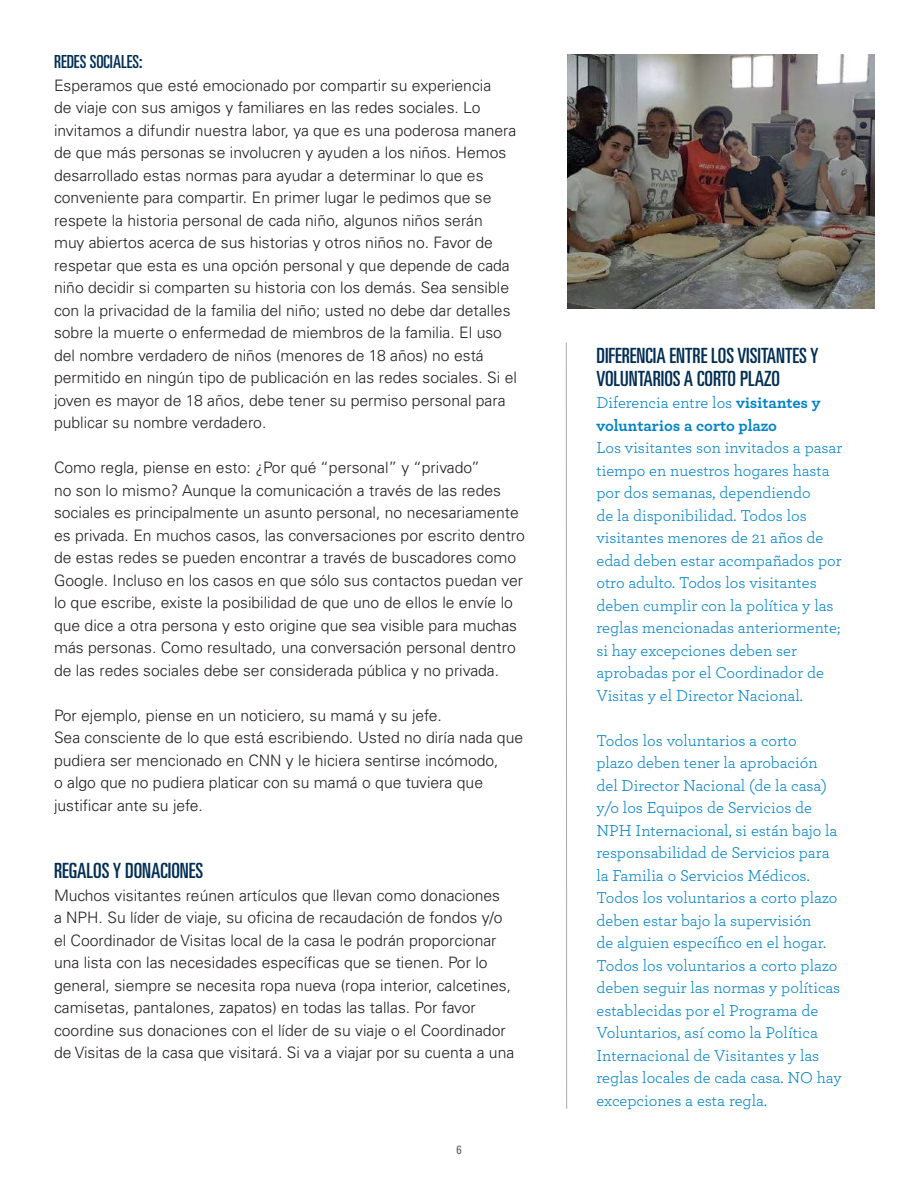
<style>
.page{position:relative;width:918px;height:1188px;background:#fff}
.page>*{position:absolute;margin:0;border:0;box-sizing:border-box;transform-origin:0 0}
.t1{font:ultra-condensed 21px/22.5px "Univers";color:#002e54}
.t2{font:ultra-condensed 18px "Univers";color:#002e54}
.t3{font:16.5px/22.5px "Archer";color:#0082c8}
.t4{font:700 16.5px/22.5px "Archer";color:#0082c8}
.t5{font:300 15.75px/22.5px "Univers";color:#231f20}
.t6{font:condensed 12px "Univers";color:#596261}
.s1{font-weight:400}
</style>
<div class="page">
<hr style="left:566px;top:342px;width:1px;height:767px;background:#a8a9ad">
<img style="left:567px;top:54px;width:307px;height:255px">
<p class="t2" style="left:54px;top:52px;width:90px">REDES SOCIALES:</p>
<p class="t5" style="left:54px;top:74px;width:465px">Esperamos que esté emocionado por compartir su experiencia<br>de viaje con sus amigos y familiares en las redes sociales. Lo invitamos a difundir nuestra labor, ya que es una poderosa manera de que más personas se involucren y ayuden a los niños. Hemos desarrollado estas normas para ayudar a determinar lo que es conveniente para compartir. En primer lugar le pedimos que se respete la historia personal de cada niño, algunos niños serán muy abiertos acerca de sus historias y otros niños no. Favor de respetar que esta es una opción personal y que depende de cada niño decidir si comparten su historia con los demás. Sea sensible con la privacidad de la familia del niño; usted no debe dar detalles sobre la muerte o enfermedad de miembros de la familia. El uso del nombre verdadero de niños (menores de 18 años) no está permitido en ningún tipo de publicación en las redes sociales. Si el joven es mayor de 18 años, debe tener su permiso personal para publicar su nombre verdadero.</p>
<p class="t5" style="left:54px;top:457px;width:472px">Como regla, piense en esto: ¿Por qué “personal” y “privado”<br>no son lo mismo? Aunque la comunicación a través de las redes sociales es principalmente un asunto personal, no necesariamente es privada. En muchos casos, las conversaciones por escrito dentro de estas redes se pueden encontrar a través de buscadores como Google. Incluso en los casos en que sólo sus contactos puedan ver lo que escribe, existe la posibilidad de que uno de ellos le envíe lo que dice a otra persona y esto origine que sea visible para muchas más personas. Como resultado, una conversación personal dentro de las redes sociales debe ser considerada pública y no privada.</p>
<p class="t5" style="left:54px;top:704px;width:471px">Por ejemplo, piense en un noticiero, su mamá y su jefe.<br>Sea consciente de lo que está escribiendo. Usted no diría nada que pudiera ser mencionado en CNN y le hiciera sentirse incómodo,<br>o algo que no pudiera platicar con su mamá o que tuviera que justificar ante su jefe.</p>
<h1 class="t1" style="left:54px;top:860px;width:151px">REGALOS Y DONACIONES</h1>
<p class="t5" style="left:54px;top:884px;width:462px">Muchos visitantes reúnen artículos que llevan como donaciones<br>a NPH. Su líder de viaje, su oficina de recaudación de fondos y/o el Coordinador de Visitas local de la casa le podrán proporcionar una lista con las necesidades específicas que se tienen. Por lo general, siempre se necesita ropa nueva (ropa interior, calcetines, camisetas, pantalones, zapatos) en todas las tallas. Por favor coordine sus donaciones con el líder de su viaje o el Coordinador de Visitas de la casa que visitará. Si va a viajar por su cuenta a una</p>
<p class="t6" style="left:456px;top:1143px;width:7px">6</p>
<h1 class="t1" style="left:596px;top:345px;width:224px">DIFERENCIA ENTRE LOS VISITANTES Y<br>VOLUNTARIOS A CORTO PLAZO</h1>
<p class="t4" style="left:596px;top:390px;width:226px"><span class="s1">Diferencia entre los</span> visitantes y voluntarios a corto plazo</p>
<p class="t3" style="left:596px;top:436px;width:247px">Los visitantes son invitados a pasar tiempo en nuestros hogares hasta por dos semanas, dependiendo<br>de la disponibilidad. Todos los visitantes menores de 21 años de edad deben estar acompañados por otro adulto. Todos los visitantes deben cumplir con la política y las reglas mencionadas anteriormente; si hay excepciones deben ser aprobadas por el Coordinador de<br>Visitas y el Director Nacional.</p>
<p class="t3" style="left:596px;top:728px;width:247px">Todos los voluntarios a corto<br>plazo deben tener la aprobación del Director Nacional (de la casa) y/o los Equipos de Servicios de NPH Internacional, si están bajo la responsabilidad de Servicios para la Familia o Servicios Médicos.<br>Todos los voluntarios a corto plazo deben estar bajo la supervisión<br>de alguien específico en el hogar.<br>Todos los voluntarios a corto plazo deben seguir las normas y políticas establecidas por el Programa de Voluntarios, así como la Política Internacional de Visitantes y las reglas locales de cada casa. NO hay excepciones a esta regla.</p>
</div>
